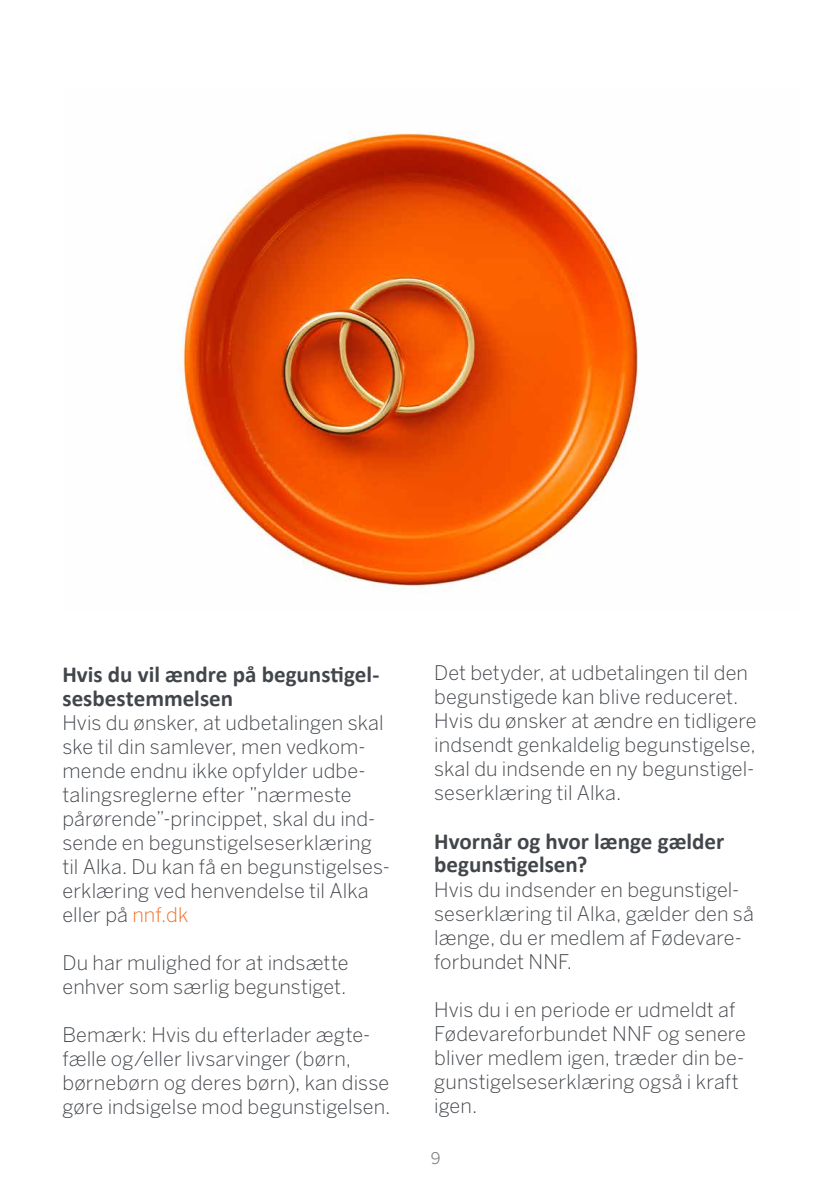
<style>
.page{position:relative;width:840px;height:1191px;background:#fff}
.page>*{position:absolute;margin:0;border:0;box-sizing:border-box;transform-origin:0 0}
.t1{font:700 23px/24px "Calibri";color:#42464b}
.t2{font:300 20px/24px "Benton Sans";letter-spacing:.005em;color:#42464b}
.t3{font:16px "Benton Sans";color:#808285}
.s1{color:#f36f21}
</style>
<div class="page">
<img style="left:177px;top:132px;width:461px;height:459px">
<p class="t1" style="left:62px;top:661px;width:318px">Hvis du vil ændre på begunstigel&shy;sesbestemmelsen</p>
<p class="t2" style="left:62px;top:710px;width:329px">Hvis du ønsker, at udbetalingen skal ske til din samlever, men vedkom&shy;mende endnu ikke opfylder udbe&shy;talingsreglerne efter ”nærmeste pårørende”-princippet, skal du ind&shy;sende en begunstigelseserklæring til Alka. Du kan få en begunstigelses&shy;erklæring ved henvendelse til Alka eller på <span class="s1">nnf.dk</span></p>
<p class="t2" style="left:62px;top:950px;width:287px">Du har mulighed for at indsætte enhver som særlig begunstiget.</p>
<p class="t2" style="left:62px;top:1022px;width:329px">Bemærk: Hvis du efterlader ægte&shy;fælle og/eller livsarvinger (børn, børnebørn og deres børn), kan disse gøre indsigelse mod begunstigelsen.</p>
<p class="t2" style="left:434px;top:661px;width:324px">Det betyder, at udbetalingen til den begunstigede kan blive reduceret.<br>Hvis du ønsker at ændre en tidligere indsendt genkaldelig begunstigelse, skal du indsende en ny begunstigel&shy;seserklæring til Alka.</p>
<p class="t1" style="left:434px;top:828px;width:291px">Hvornår og hvor længe gælder begunstigelsen?</p>
<p class="t2" style="left:434px;top:877px;width:321px">Hvis du indsender en begunstigel&shy;seserklæring til Alka, gælder den så længe, du er medlem af Fødevare&shy;forbundet NNF.</p>
<p class="t2" style="left:434px;top:997px;width:313px">Hvis du i en periode er udmeldt af<br>Fødevareforbundet NNF og senere bliver medlem igen, træder din be&shy;gunstigelseserklæring også i kraft igen.</p>
<p class="t3" style="left:430px;top:1148px;width:11px">9</p>
</div>
